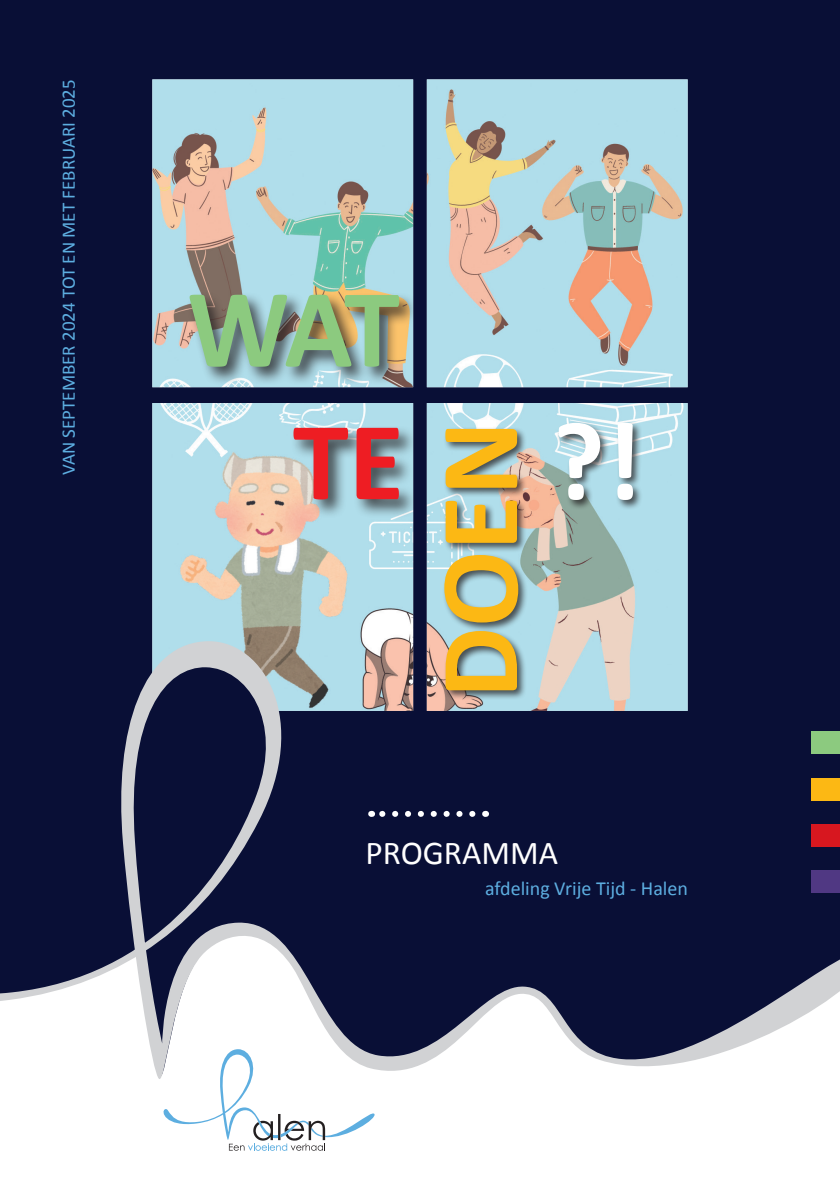
<style>
.page{position:relative;width:840px;height:1191px;background:#fff}
.page>*{position:absolute;margin:0;border:0;box-sizing:border-box;transform-origin:0 0}
.t1{font:700 112.8px "Calibri";color:#fcb814}
.t2{font:700 112.8px "Calibri";color:#8cca7f}
.t3{font:700 112.8px "Calibri";color:#ee1d23}
.t4{font:700 112.8px "Calibri";color:#fff}
.t5{font:33.4px "Calibri";color:#fff}
.t6{font:20px "Calibri";color:#5daee0}
.t7{font:19px "Calibri";color:#5daee0}
</style>
<div class="page">
<div style="left:0;top:0;width:839px;height:1110px;background:#090f36"></div>
<svg style="left:0;top:1094px;width:839px;height:57px"></svg>
<svg style="left:163px;top:1094px;width:211px;height:56px"></svg>
<img style="left:152px;top:79px;width:535px;height:562px">
<div style="left:187px;top:292px;width:231px;height:94px;background:#231f20;opacity:.75"></div>
<div style="left:442px;top:426px;width:86px;height:274px;background:#231f20;opacity:.75"></div>
<div style="left:290px;top:425px;width:127px;height:93px;background:#231f20;opacity:.75"></div>
<div style="left:556px;top:420px;width:87px;height:90px;background:#231f20;opacity:.75"></div>
<svg style="left:0;top:641px;width:839px;height:453px"></svg>
<div style="left:811px;top:731px;width:28px;height:23px;background:#8cca7f"></div>
<div style="left:811px;top:778px;width:28px;height:22px;background:#fcb814"></div>
<div style="left:811px;top:824px;width:28px;height:23px;background:#d7171f"></div>
<div style="left:811px;top:870px;width:28px;height:23px;background:#503883"></div>
<p class="t7" style="left:57px;top:475px;width:397px;rotate:-90deg">VAN SEPTEMBER 2024 TOT EN MET FEBRUARI 2025</p>
<h1 class="t2" style="left:187px;top:259px;width:214px">WAT</h1>
<h1 class="t3" style="left:293px;top:392px;width:112px">TE</h1>
<h1 class="t4" style="left:552px;top:392px;width:91px">?!</h1>
<h1 class="t1" style="left:409px;top:698px;width:278px;rotate:-90deg">DOEN</h1>
<h2 class="t5" style="left:365px;top:832px;width:194px">PROGRAMMA</h2>
<p class="t6" style="left:485px;top:876px;width:204px">afdeling Vrije Tijd - Halen</p>
</div>
